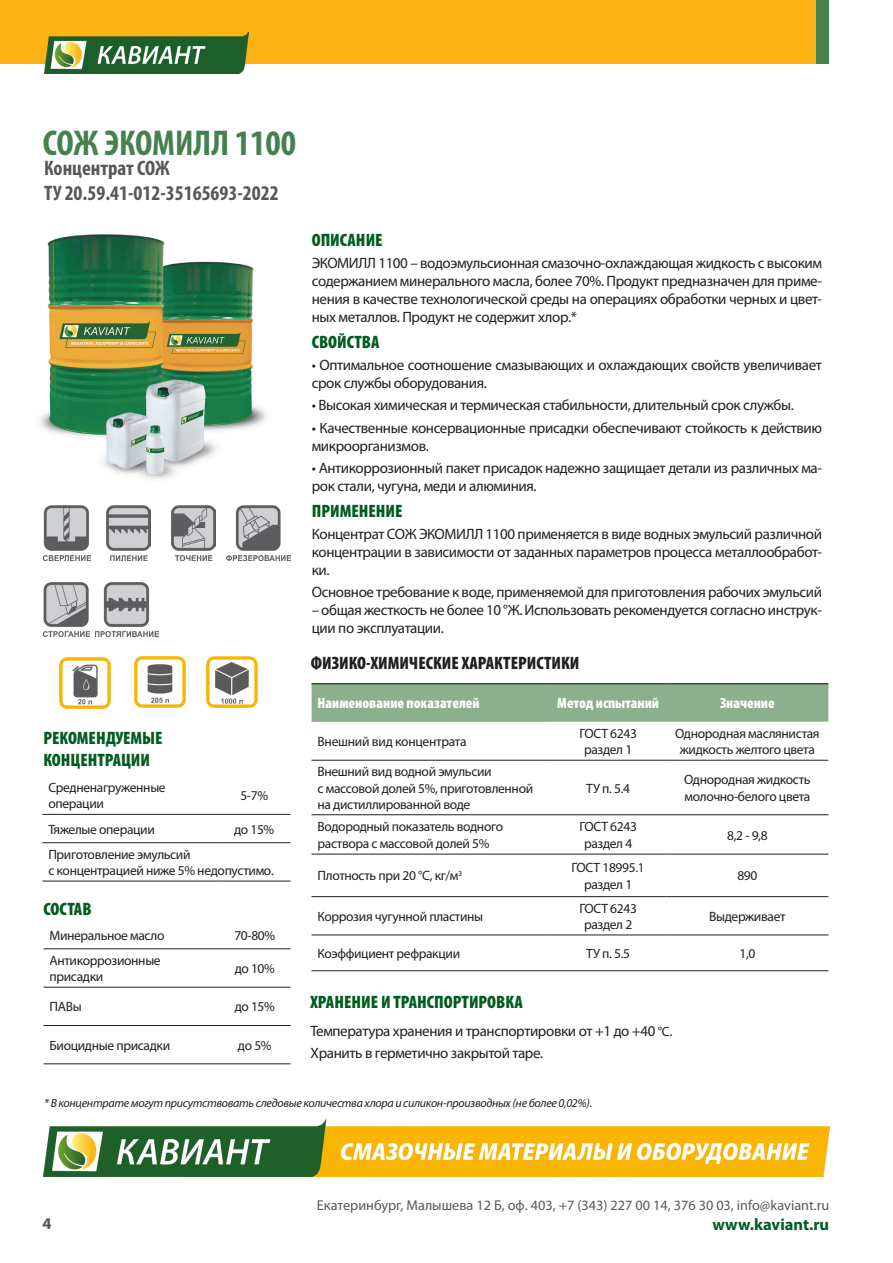
<style>
.page{position:relative;width:893px;height:1263px;background:#fff}
.page>*{position:absolute;margin:0;border:0;box-sizing:border-box;transform-origin:0 0}
.текст_основной{font:700 condensed 36px "Myriad Pro";color:#46804f}
.текст_основной-2{font:700 condensed 21px "Myriad Pro";color:#57585a}
.текст_основной-3{font:900 condensed 18px "Myriad Pro";color:#015c20}
.текст_основной-4{font:900 condensed 18px "Myriad Pro";color:#231f20}
.t1{font:700 16.5px "Myriad Pro";color:#015c20}
.t2{font:700 16.5px "Myriad Pro";color:#57585a}
.текст_основной-5{font:15px/18px "Myriad Pro";letter-spacing:-.025em;color:#231f20}
.t3{font:900 condensed 15px "Myriad Pro";color:#fff}
.t4{font:14.25px "Myriad Pro";color:#57585a}
.t5{font:13.5px/16.2px "Myriad Pro";letter-spacing:-.025em;color:#231f20}
.t6{font:italic 12px "Myriad Pro";letter-spacing:-.025em;color:#231f20}
.s1{font-size:13.5px}
</style>
<div class="page">
<div style="left:0;top:0;width:829px;height:64px;background:#fbb316"></div>
<img style="left:45px;top:32px;width:203px;height:41px">
<div style="left:816px;top:0;width:13px;height:64px;background:#46804f"></div>
<img style="left:44px;top:1119px;width:785px;height:57px">
<div style="left:312px;top:684px;width:516px;height:38px;background:#8caf8d"></div>
<svg style="left:550px;top:759px;width:278px;height:176px"></svg>
<hr style="left:312px;top:683px;width:238px;height:1px;background:#231f20">
<hr style="left:550px;top:683px;width:116px;height:1px;background:#231f20">
<hr style="left:666px;top:683px;width:162px;height:1px;background:#231f20">
<hr style="left:312px;top:760px;width:238px;height:1px;background:#231f20">
<hr style="left:312px;top:814px;width:238px;height:1px;background:#231f20">
<hr style="left:312px;top:854px;width:238px;height:1px;background:#231f20">
<hr style="left:312px;top:896px;width:238px;height:1px;background:#231f20">
<hr style="left:312px;top:935px;width:238px;height:1px;background:#231f20">
<hr style="left:312px;top:970px;width:238px;height:1px;background:#231f20">
<hr style="left:550px;top:760px;width:116px;height:1px;background:#231f20">
<hr style="left:666px;top:760px;width:162px;height:1px;background:#231f20">
<hr style="left:550px;top:814px;width:116px;height:1px;background:#231f20">
<hr style="left:666px;top:814px;width:162px;height:1px;background:#231f20">
<hr style="left:550px;top:854px;width:116px;height:1px;background:#231f20">
<hr style="left:666px;top:854px;width:162px;height:1px;background:#231f20">
<hr style="left:550px;top:896px;width:116px;height:1px;background:#231f20">
<hr style="left:666px;top:896px;width:162px;height:1px;background:#231f20">
<hr style="left:550px;top:935px;width:116px;height:1px;background:#231f20">
<hr style="left:666px;top:935px;width:162px;height:1px;background:#231f20">
<hr style="left:550px;top:970px;width:116px;height:1px;background:#231f20">
<hr style="left:666px;top:970px;width:162px;height:1px;background:#231f20">
<img style="left:39px;top:234px;width:227px;height:245px">
<hr style="left:42px;top:814px;width:176px;height:1px;background:#231f20">
<hr style="left:42px;top:842px;width:176px;height:1px;background:#231f20">
<hr style="left:42px;top:881px;width:176px;height:1px;background:#231f20">
<hr style="left:218px;top:881px;width:73px;height:1px;background:#231f20">
<hr style="left:218px;top:814px;width:73px;height:1px;background:#231f20">
<hr style="left:218px;top:842px;width:73px;height:1px;background:#231f20">
<img style="left:134px;top:656px;width:52px;height:52px">
<img style="left:59px;top:657px;width:52px;height:52px">
<img style="left:206px;top:656px;width:52px;height:52px">
<img style="left:43px;top:506px;width:47px;height:54px">
<img style="left:106px;top:506px;width:45px;height:54px">
<img style="left:171px;top:506px;width:44px;height:54px">
<img style="left:226px;top:506px;width:65px;height:54px">
<img style="left:43px;top:582px;width:46px;height:55px">
<img style="left:95px;top:582px;width:63px;height:55px">
<hr style="left:44px;top:948px;width:175px;height:1px;background:#231f20">
<hr style="left:44px;top:987px;width:175px;height:1px;background:#231f20">
<hr style="left:44px;top:1025px;width:175px;height:1px;background:#231f20">
<hr style="left:44px;top:1063px;width:175px;height:1px;background:#231f20">
<hr style="left:219px;top:948px;width:72px;height:1px;background:#231f20">
<hr style="left:219px;top:987px;width:72px;height:1px;background:#231f20">
<hr style="left:219px;top:1025px;width:72px;height:1px;background:#231f20">
<hr style="left:219px;top:1063px;width:72px;height:1px;background:#231f20">
<p class="текст_основной" style="left:43px;top:120px;width:255px">СОЖ ЭКОМИЛЛ 1100</p>
<p class="текст_основной-2" style="left:44px;top:155px;width:127px">Концентрат СОЖ</p>
<p class="текст_основной-2" style="left:44px;top:180px;width:236px">ТУ 20.59.41-012-35165693-2022</p>
<p class="текст_основной-3" style="left:43px;top:726px;width:121px">РЕКОМЕНДУЕМЫЕ</p>
<p class="текст_основной-3" style="left:43px;top:748px;width:108px">КОНЦЕНТРАЦИИ</p>
<p class="t5" style="left:48px;top:779px;width:119px">Средненагруженные операции</p>
<p class="t5" style="left:240px;top:787px;width:29px">5-7%</p>
<p class="t5" style="left:48px;top:821px;width:108px">Тяжелые операции</p>
<p class="t5" style="left:234px;top:821px;width:42px">до 15%</p>
<p class="t5" style="left:48px;top:846px;width:144px">Приготовление эмульсий</p>
<p class="t5" style="left:48px;top:862px;width:227px">с концентрацией ниже 5% недопустимо.</p>
<p class="текст_основной-3" style="left:44px;top:897px;width:50px">СОСТАВ</p>
<p class="t5" style="left:50px;top:927px;width:117px">Минеральное масло</p>
<p class="t5" style="left:234px;top:927px;width:42px">70-80%</p>
<p class="t5" style="left:50px;top:952px;width:113px">Антикоррозионные присадки</p>
<p class="t5" style="left:235px;top:960px;width:42px">до 10%</p>
<p class="t5" style="left:50px;top:998px;width:34px">ПАВы</p>
<p class="t5" style="left:235px;top:998px;width:42px">до 15%</p>
<p class="t5" style="left:50px;top:1037px;width:122px">Биоцидные присадки</p>
<p class="t5" style="left:238px;top:1037px;width:35px">до 5%</p>
<p class="текст_основной-3" style="left:312px;top:228px;width:72px">ОПИСАНИЕ</p>
<p class="текст_основной-5" style="left:312px;top:254px;width:512px;text-align:justify">ЭКОМИЛЛ 1100 – водоэмульсионная смазочно-охлаждающая жидкость с высоким содержанием минерального масла, более 70%. Продукт предназначен для приме&shy;нения в качестве технологической среды на операциях обработки черных и цвет&shy;ных металлов. Продукт не содержит хлор.*</p>
<p class="текст_основной-3" style="left:312px;top:330px;width:69px">СВОЙСТВА</p>
<p class="текст_основной-5" style="left:312px;top:356px;width:512px">• Оптимальное соотношение смазывающих и охлаждающих свойств увеличивает срок службы оборудования.</p>
<p class="текст_основной-5" style="left:312px;top:396px;width:483px">• Высокая химическая и термическая стабильности, длительный срок службы.</p>
<p class="текст_основной-5" style="left:312px;top:418px;width:512px">• Качественные консервационные присадки обеспечивают стойкость к действию микроорганизмов.</p>
<p class="текст_основной-5" style="left:312px;top:459px;width:512px">• Антикоррозионный пакет присадок надежно защищает детали из различных ма&shy;рок стали, чугуна, меди и алюминия.</p>
<p class="текст_основной-3" style="left:312px;top:499px;width:92px">ПРИМЕНЕНИЕ</p>
<p class="текст_основной-5" style="left:312px;top:525px;width:512px;text-align:justify">Концентрат СОЖ ЭКОМИЛЛ 1100 применяется в виде водных эмульсий различной концентрации в зависимости от заданных параметров процесса металлообработ&shy;ки.</p>
<p class="текст_основной-5" style="left:312px;top:583px;width:512px">Основное требование к воде, применяемой для приготовления рабочих эмульсий</p>
<p class="текст_основной-5" style="left:312px;top:601px;width:512px">– общая жесткость не более 10 °Ж. Использовать рекомендуется согласно инструк&shy;ции по эксплуатации.</p>
<p class="текст_основной-4" style="left:311px;top:652px;width:270px">ФИЗИКО-ХИМИЧЕСКИЕ ХАРАКТЕРИСТИКИ</p>
<p class="t3" style="left:318px;top:694px;width:164px">Наименование показателей</p>
<p class="t3" style="left:557px;top:694px;width:103px">Метод испытаний</p>
<p class="t3" style="left:720px;top:694px;width:56px">Значение</p>
<p class="t5" style="left:318px;top:733px;width:150px">Внешний вид концентрата</p>
<p class="t5" style="left:579px;top:725px;width:59px">ГОСТ 6243</p>
<p class="t5" style="left:584px;top:741px;width:50px">раздел 1</p>
<p class="t5" style="left:675px;top:725px;width:146px;text-align:center">Однородная маслянистая жидкость желтого цвета</p>
<p class="t5" style="left:318px;top:763px;width:176px">Внешний вид водной эмульсии</p>
<p class="t5" style="left:318px;top:780px;width:217px">с массовой долей 5%, приготовленной на дистиллированной воде</p>
<p class="t5" style="left:586px;top:780px;width:46px">ТУ п. 5.4</p>
<p class="t5" style="left:684px;top:772px;width:128px">Однородная жидкость молочно-белого цвета</p>
<p class="t5" style="left:318px;top:818px;width:187px">Водородный показатель водного раствора с массовой долей 5%</p>
<p class="t5" style="left:579px;top:818px;width:59px">ГОСТ 6243</p>
<p class="t5" style="left:727px;top:827px;width:42px">8,2 - 9,8</p>
<p class="t5" style="left:584px;top:835px;width:50px">раздел 4</p>
<p class="t5" style="left:318px;top:867px;width:146px">Плотность при 20 °С, кг/м<sup>3</sup></p>
<p class="t5" style="left:318px;top:908px;width:167px">Коррозия чугунной пластины</p>
<p class="t5" style="left:572px;top:859px;width:75px">ГОСТ 18995.1</p>
<p class="t5" style="left:584px;top:876px;width:50px">раздел 1</p>
<p class="t5" style="left:579px;top:900px;width:59px">ГОСТ 6243</p>
<p class="t5" style="left:584px;top:916px;width:50px">раздел 2</p>
<p class="t5" style="left:737px;top:867px;width:22px">890</p>
<p class="t5" style="left:709px;top:908px;width:78px">Выдерживает</p>
<p class="t5" style="left:318px;top:945px;width:144px">Коэффициент рефракции</p>
<p class="t5" style="left:586px;top:945px;width:46px">ТУ п. 5.5</p>
<p class="t5" style="left:739px;top:945px;width:17px">1,0</p>
<p class="текст_основной-3" style="left:310px;top:990px;width:214px">ХРАНЕНИЕ И ТРАНСПОРТИРОВКА</p>
<p class="текст_основной-5" style="left:310px;top:1021px;width:363px">Температура хранения и транспортировки от +1 до +40 <span class="s1">°С</span>.</p>
<p class="текст_основной-5" style="left:310px;top:1043px;width:234px">Хранить в герметично закрытой таре.</p>
<p class="t6" style="left:44px;top:1095px;width:549px">* В концентрате могут присутствовать следовые количества хлора и силикон-производных (не более 0,02%).</p>
<p class="t4" style="left:317px;top:1196px;width:514px">Екатеринбург, Малышева 12 Б, оф. 403, +7 (343) 227 00 14, 376 30 03, info@kaviant.ru</p>
<p class="t2" style="left:43px;top:1213px;width:11px">4</p>
<p class="t1" style="left:712px;top:1213px;width:118px">www.kaviant.ru</p>
</div>
